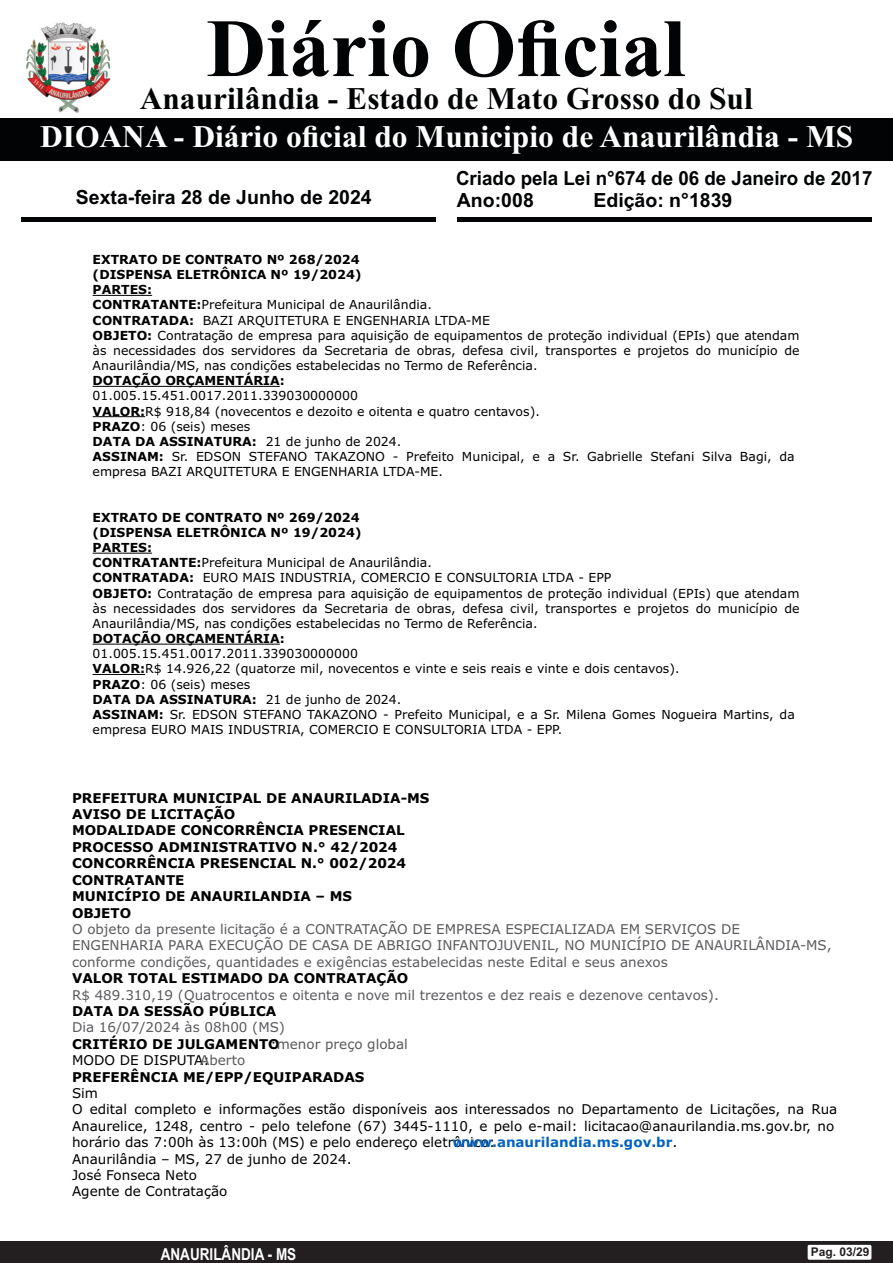
<style>
.page{position:relative;width:893px;height:1263px;background:#fff}
.page>*{position:absolute;margin:0;border:0;box-sizing:border-box;transform-origin:0 0}
.t1{font:700 82.5px "Times New Roman";color:#020304}
.t2{font:700 31.5px "Times New Roman";color:#fff}
.t3{font:700 31.5px "Times New Roman";color:#020304}
.t4{font:700 19.5px "Arial";color:#020304}
.t5{font:700 19.5px "Arial";color:#020304;scale:.96 1}
.t6{font:700 16.5px "Arial Narrow";color:#fff}
.t7{font:700 13.5px/16.4px "Verdana";color:#000}
.t8{font:13.5px/16.4px "Verdana";color:#5b5b5f}
.t9{font:13.5px/16.4px "Verdana";color:#000}
.t10{font:700 13.5px "Verdana";color:#0563c1}
.t11{font:12.45px/15.1px "Verdana";color:#000}
.t12{font:700 12.45px "Verdana";color:#000}
.t13{font:700 12px "Arial";color:#231f20}
.s1{font-weight:700}
.s2{font-weight:400;color:#5b5b5f}
.s3{font-weight:400}
.s4{font-weight:400;color:#595959}
.s5{font-weight:400;color:#000}
</style>
<div class="page">
<div style="left:0;top:1241px;width:893px;height:22px;background:#231f20"></div>
<div style="left:808px;top:1245px;width:63px;height:15px;background:#fff;border-radius:2px"></div>
<div style="left:0;top:118px;width:893px;height:43px;background:#020304"></div>
<hr style="left:21px;top:218px;width:415px;height:4px;background:#020304">
<hr style="left:457px;top:218px;width:415px;height:4px;background:#020304">
<img style="left:26px;top:23px;width:85px;height:90px">
<hr style="left:93px;top:295px;width:59px;height:1px;background:#000">
<hr style="left:93px;top:386px;width:187px;height:1px;background:#000">
<hr style="left:93px;top:416px;width:52px;height:1px;background:#000">
<hr style="left:93px;top:553px;width:59px;height:1px;background:#000">
<hr style="left:93px;top:644px;width:187px;height:1px;background:#000">
<hr style="left:93px;top:674px;width:52px;height:1px;background:#000">
<h1 class="t1" style="left:206px;top:20px;width:481px">Diário Oficial</h1>
<h2 class="t3" style="left:140px;top:87px;width:615px">Anaurilândia - Estado de Mato Grosso do Sul</h2>
<h2 class="t2" style="left:40px;top:126px;width:815px">DIOANA - Diário oficial do Municipio de Anaurilândia - MS</h2>
<h3 class="t5" style="left:456px;top:171px;width:435px">Criado pela Lei n°674 de 06 de Janeiro de 2017</h3>
<h3 class="t4" style="left:76px;top:189px;width:297px">Sexta-feira 28 de Junho de 2024</h3>
<h3 class="t4" style="left:457px;top:193px;width:78px">Ano:008</h3>
<h3 class="t4" style="left:593px;top:193px;width:140px">Edição: n°1839</h3>
<p class="t11" style="left:93px;top:253px;width:709px"><span class="s1">EXTRATO DE CONTRATO Nº 268/2024<br>(DISPENSA ELETRÔNICA Nº 19/2024)<br>PARTES:<br>CONTRATANTE:</span>Prefeitura Municipal de Anaurilândia.<br><span class="s1">CONTRATADA:</span> BAZI ARQUITETURA E ENGENHARIA LTDA-ME<br><span class="s1">OBJETO:</span> Contratação de empresa para aquisição de equipamentos de proteção individual (EPIs) que atendam às necessidades dos servidores da Secretaria de obras, defesa civil, transportes e projetos do município de Anaurilândia/MS, nas condições estabelecidas no Termo de Referência.</p>
<p class="t12" style="left:93px;top:376px;width:194px">DOTAÇÃO ORÇAMENTÁRIA:</p>
<p class="t11" style="left:93px;top:389px;width:704px">01.005.15.451.0017.2011.339030000000<br><span class="s1">VALOR:</span>R$ 918,84 (novecentos e dezoito e oitenta e quatro centavos).<br><span class="s1">PRAZO</span>: 06 (seis) meses<br><span class="s1">DATA DA ASSINATURA:</span> 21 de junho de 2024.<br><span class="s1">ASSINAM:</span> Sr. EDSON STEFANO TAKAZONO - Prefeito Municipal, e a Sr. Gabrielle Stefani Silva Bagi, da empresa BAZI ARQUITETURA E ENGENHARIA LTDA-ME.</p>
<p class="t11" style="left:93px;top:511px;width:709px"><span class="s1">EXTRATO DE CONTRATO Nº 269/2024<br>(DISPENSA ELETRÔNICA Nº 19/2024)<br>PARTES:<br>CONTRATANTE:</span>Prefeitura Municipal de Anaurilândia.<br><span class="s1">CONTRATADA:</span> EURO MAIS INDUSTRIA, COMERCIO E CONSULTORIA LTDA - EPP<br><span class="s1">OBJETO:</span> Contratação de empresa para aquisição de equipamentos de proteção individual (EPIs) que atendam às necessidades dos servidores da Secretaria de obras, defesa civil, transportes e projetos do município de Anaurilândia/MS, nas condições estabelecidas no Termo de Referência.</p>
<p class="t12" style="left:93px;top:633px;width:194px">DOTAÇÃO ORÇAMENTÁRIA:</p>
<p class="t11" style="left:93px;top:647px;width:704px">01.005.15.451.0017.2011.339030000000<br><span class="s1">VALOR:</span>R$ 14.926,22 (quatorze mil, novecentos e vinte e seis reais e vinte e dois centavos).<br><span class="s1">PRAZO</span>: 06 (seis) meses<br><span class="s1">DATA DA ASSINATURA:</span> 21 de junho de 2024.<br><span class="s1">ASSINAM:</span> Sr. EDSON STEFANO TAKAZONO - Prefeito Municipal, e a Sr. Milena Gomes Nogueira Martins, da empresa EURO MAIS INDUSTRIA, COMERCIO E CONSULTORIA LTDA - EPP.</p>
<p class="t7" style="left:72px;top:791px;width:359px">PREFEITURA MUNICIPAL DE ANAURILADIA-MS<br>AVISO DE LICITAÇÃO<br>MODALIDADE CONCORRÊNCIA PRESENCIAL<br>PROCESSO ADMINISTRATIVO N.° 42/2024<br>CONCORRÊNCIA PRESENCIAL N.° 002/2024<br>CONTRATANTE<br>MUNICÍPIO DE ANAURILANDIA – MS<br>OBJETO</p>
<p class="t8" style="left:72px;top:922px;width:761px">O objeto da presente licitação é a CONTRATAÇÃO DE EMPRESA ESPECIALIZADA EM SERVIÇOS DE<br>ENGENHARIA PARA EXECUÇÃO DE CASA DE ABRIGO INFANTOJUVENIL, NO MUNICÍPIO DE ANAURILÂNDIA-MS, conforme condições, quantidades e exigências estabelecidas neste Edital e seus anexos</p>
<p class="t7" style="left:72px;top:971px;width:338px">VALOR TOTAL ESTIMADO DA CONTRATAÇÃO</p>
<p class="t8" style="left:72px;top:987px;width:648px">R$ 489.310,19 (Quatrocentos e oitenta e nove mil trezentos e dez reais e dezenove centavos).</p>
<p class="t7" style="left:72px;top:1004px;width:206px">DATA DA SESSÃO PÚBLICA</p>
<p class="t7" style="left:72px;top:1020px;width:337px"><span class="s2">Dia 16/07/2024 às 08h00 (MS)<br></span>CRITÉRIO DE JULGAMENTO<span class="s3">:</span><span class="s4">menor preço global<br></span><span class="s3">MODO DE DISPUTA:</span><span class="s4">Aberto<br></span>PREFERÊNCIA ME/EPP/EQUIPARADAS</p>
<p class="t9" style="left:72px;top:1086px;width:767px">Sim<br>O edital completo e informações estão disponíveis aos interessados no Departamento de Licitações, na Rua Anaurelice, 1248, centro - pelo telefone (67) 3445-1110, e pelo e-mail: licitacao@anaurilandia.ms.gov.br, no horário das 7:00h às 13:00h (MS) e pelo endereço eletrônico:</p>
<p class="t10" style="left:452px;top:1137px;width:226px">www.anaurilandia.ms.gov.br<span class="s5">.</span></p>
<p class="t9" style="left:72px;top:1152px;width:281px">Anaurilândia – MS, 27 de junho de 2024.<br>José Fonseca Neto<br>Agente de Contratação</p>
<h3 class="t6" style="left:161px;top:1241px;width:137px">ANAURILÂNDIA - MS</h3>
<p class="t13" style="left:811px;top:1248px;width:60px">Pag. 03/29</p>
</div>
